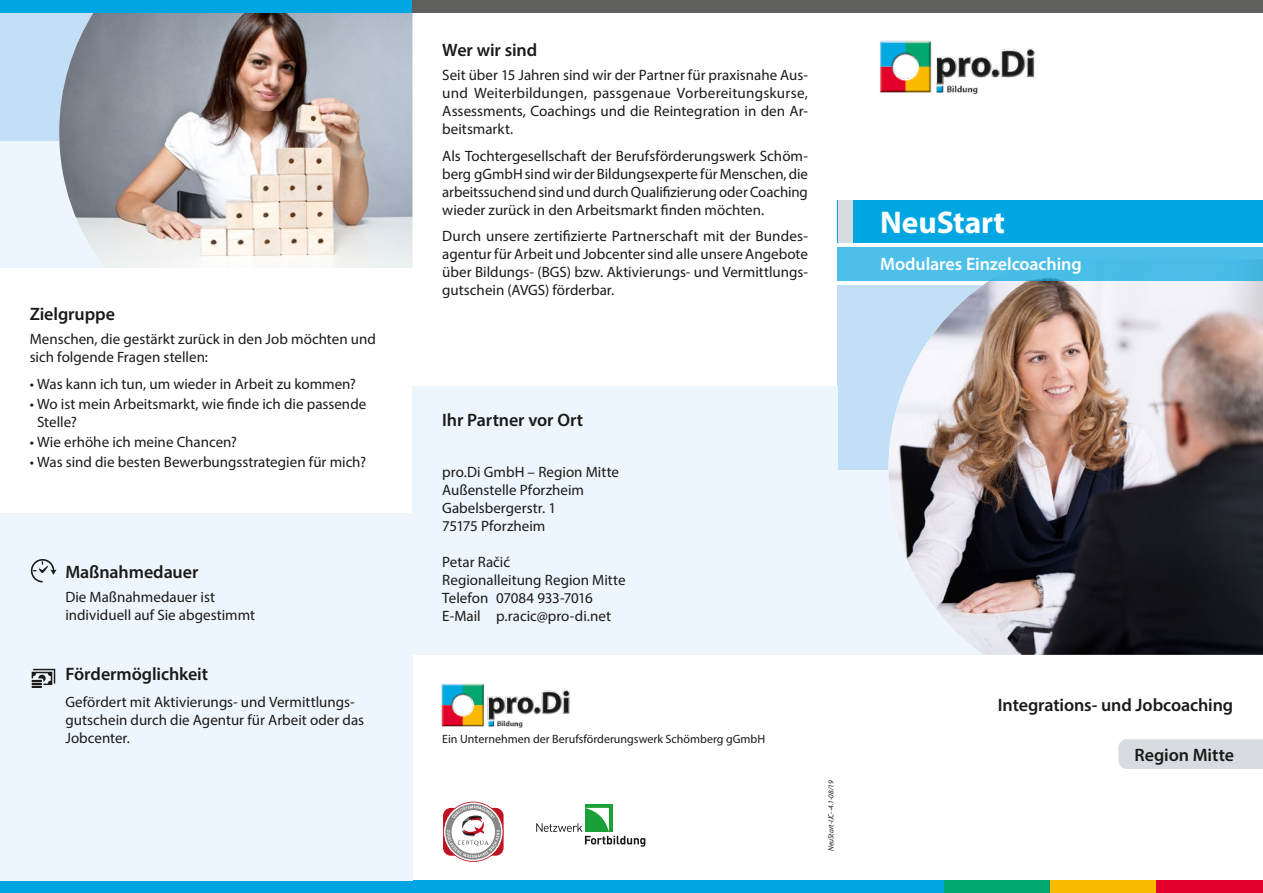
<style>
.page{position:relative;width:1263px;height:893px;background:#fff}
.page>*{position:absolute;margin:0;border:0;box-sizing:border-box;transform-origin:0 0}
.t1{font:700 31.5px "Myriad Pro";color:#fff}
.t2{font:600 18px "Myriad Pro";letter-spacing:-.005em;color:#1a1a18}
.t3{font:600 18px "Myriad Pro";letter-spacing:-.005em;color:#fff}
.t4{font:15px/18px "Myriad Pro";color:#1a1a18}
.t5{font:12px "Myriad Pro";color:#1a1a18}
.t6{font:italic 7.5px "Myriad Pro";color:#1a1a18}
</style>
<div class="page">
<div style="left:838px;top:285px;width:425px;height:370px;background:#c1e0f7"></div>
<div style="left:838px;top:470px;width:425px;height:185px;background:#eef6fd"></div>
<img style="left:888px;top:281px;width:375px;height:374px">
<div style="left:0;top:0;width:412px;height:268px;background:#eef6fd"></div>
<div style="left:0;top:0;width:412px;height:140px;background:#c1e0f7"></div>
<img style="left:59px;top:13px;width:353px;height:255px">
<img style="left:441px;top:684px;width:129px;height:44px">
<div style="left:0;top:880px;width:944px;height:13px;background:#00a6e2"></div>
<div style="left:0;top:0;width:412px;height:13px;background:#00a6e2"></div>
<svg style="left:585px;top:805px;width:27px;height:3px"></svg>
<svg style="left:536px;top:808px;width:109px;height:39px"></svg>
<svg style="left:443px;top:802px;width:60px;height:60px"></svg>
<img style="left:880px;top:40px;width:155px;height:55px">
<div style="left:944px;top:880px;width:106px;height:13px;background:#00a870"></div>
<div style="left:1050px;top:880px;width:107px;height:13px;background:#fbba00"></div>
<div style="left:1157px;top:880px;width:106px;height:13px;background:#e4002c"></div>
<div style="left:412px;top:0;width:851px;height:13px;background:#5f605e"></div>
<div style="left:1118px;top:739px;width:145px;height:30px;background:#d8dbe0"></div>
<div style="left:838px;top:247px;width:425px;height:34px;background:#4dc0ea"></div>
<div style="left:838px;top:201px;width:425px;height:42px;background:#00a6e2"></div>
<div style="left:838px;top:201px;width:15px;height:42px;background:#d8dbe0"></div>
<div style="left:412px;top:387px;width:426px;height:268px;background:#eef6fd"></div>
<div style="left:0;top:513px;width:412px;height:367px;background:#eef6fd"></div>
<svg style="left:30px;top:559px;width:26px;height:23px"></svg>
<svg style="left:32px;top:669px;width:23px;height:19px"></svg>
<p class="t2" style="left:30px;top:302px;width:87px">Zielgruppe</p>
<p class="t4" style="left:30px;top:330px;width:348px">Menschen, die gestärkt zurück in den Job möchten und sich folgende Fragen stellen:</p>
<p class="t4" style="left:30px;top:374px;width:328px">• Was kann ich tun, um wieder in Arbeit zu kommen?</p>
<p class="t4" style="left:37px;top:394px;width:331px;text-indent:-7px">• Wo ist mein Arbeitsmarkt, wie finde ich die passende<br>Stelle?</p>
<p class="t4" style="left:30px;top:433px;width:209px">• Wie erhöhe ich meine Chancen?</p>
<p class="t4" style="left:30px;top:453px;width:338px">• Was sind die besten Bewerbungsstrategien für mich?</p>
<p class="t2" style="left:65px;top:560px;width:135px">Maßnahmedauer</p>
<p class="t4" style="left:65px;top:588px;width:191px">Die Maßnahmedauer ist individuell auf Sie abgestimmt</p>
<p class="t2" style="left:65px;top:663px;width:144px">Fördermöglichkeit</p>
<p class="t4" style="left:65px;top:692px;width:300px">Gefördert mit Aktivierungs- und Vermittlungs&shy;gutschein durch die Agentur für Arbeit oder das<br>Jobcenter.</p>
<p class="t2" style="left:442px;top:39px;width:97px">Wer wir sind</p>
<p class="t4" style="left:442px;top:66px;width:367px;text-align:justify">Seit über 15 Jahren sind wir der Partner für praxisnahe Aus&shy;und Weiterbildungen, passgenaue Vorbereitungskurse, Assessments, Coachings und die Reintegration in den Ar&shy;beitsmarkt.</p>
<p class="t4" style="left:442px;top:147px;width:367px;text-align:justify">Als Tochtergesellschaft der Berufsförderungswerk Schöm&shy;berg gGmbH sind wir der Bildungsexperte für Menschen, die arbeitssuchend sind und durch Qualifizierung oder Coaching wieder zurück in den Arbeitsmarkt finden möchten.</p>
<p class="t4" style="left:442px;top:227px;width:367px;text-align:justify">Durch unsere zertifizierte Partnerschaft mit der Bundes&shy;agentur für Arbeit und Jobcenter sind alle unsere Angebote über Bildungs- (BGS) bzw. Aktivierungs- und Vermittlungs&shy;gutschein (AVGS) förderbar.</p>
<p class="t2" style="left:442px;top:409px;width:142px">Ihr Partner vor Ort</p>
<p class="t4" style="left:442px;top:462px;width:178px">pro.Di GmbH – Region Mitte<br>Außenstelle Pforzheim<br>Gabelsbergerstr. 1<br>75175 Pforzheim</p>
<p class="t4" style="left:442px;top:552px;width:185px">Petar Račić<br>Regionalleitung Region Mitte<br>Telefon 07084 933-7016<br>E-Mail p.racic@pro-di.net</p>
<p class="t5" style="left:442px;top:731px;width:324px">Ein Unternehmen der Berufsförderungswerk Schömberg gGmbH</p>
<p class="t6" style="left:826px;top:851px;width:72px;rotate:-90deg">NeuStart-IJC--4.1-08/19</p>
<h1 class="t1" style="left:880px;top:201px;width:126px">NeuStart</h1>
<p class="t3" style="left:880px;top:253px;width:203px">Modulares Einzelcoaching</p>
<p class="t2" style="left:998px;top:693px;width:237px">Integrations- und Jobcoaching</p>
<p class="t2" style="left:1134px;top:743px;width:101px">Region Mitte</p>
</div>
